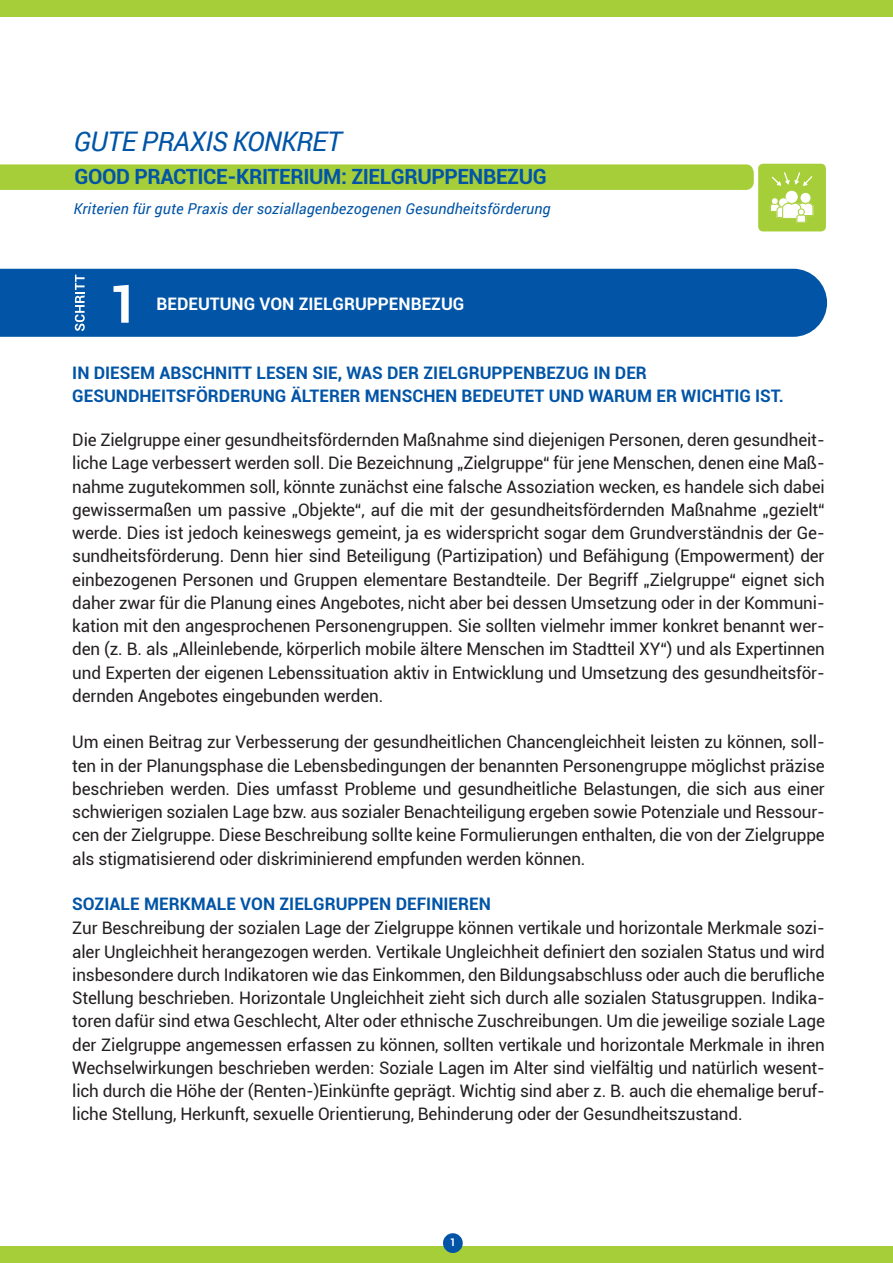
<style>
.page{position:relative;width:893px;height:1263px;background:#fff}
.page>*{position:absolute;margin:0;border:0;box-sizing:border-box;transform-origin:0 0}
.t1{font:700 52.5px "Roboto";color:#fff}
.t2{font:italic 27px "Roboto";letter-spacing:-.02em;color:#0154a6}
.t3{font:700 21px "Roboto";letter-spacing:-.02em;color:#0154a6}
.t4{font:17.25px/23.2px "Roboto";letter-spacing:-.01em;color:#231f20;text-align:justify}
.t5{font:700 17.25px/23.2px "Roboto";color:#0154a6}
.t6{font:700 17.25px "Roboto";color:#fff}
.t7{font:italic 15px "Roboto";letter-spacing:.01em;color:#0154a6}
.t8{font:700 10.5px "Roboto";color:#fff}
</style>
<div class="page">
<div style="left:0;top:0;width:893px;height:17px;background:#a6ce39"></div>
<div style="left:0;top:1246px;width:893px;height:17px;background:#a6ce39"></div>
<div style="left:443px;top:1233px;width:20px;height:20px;background:#0154a6;border-radius:50%"></div>
<svg style="left:0;top:164px;width:826px;height:67px"></svg>
<div style="left:0;top:269px;width:827px;height:68px;background:#0154a6"></div>
<svg style="left:75px;top:275px;width:10px;height:56px"></svg>
<h2 class="t2" style="left:74px;top:122px;width:269px">GUTE PRAXIS KONKRET</h2>
<p class="t3" style="left:75px;top:162px;width:474px">GOOD PRACTICE-KRITERIUM: ZIELGRUPPENBEZUG</p>
<p class="t7" style="left:74px;top:198px;width:478px">Kriterien für gute Praxis der soziallagenbezogenen Gesundheitsförderung</p>
<h1 class="t1" style="left:108px;top:267px;width:32px">1</h1>
<p class="t6" style="left:156px;top:292px;width:309px">BEDEUTUNG VON ZIELGRUPPENBEZUG</p>
<p class="t5" style="left:72px;top:360px;width:713px">IN DIESEM ABSCHNITT LESEN SIE, WAS DER ZIELGRUPPENBEZUG IN DER<br>GESUNDHEITSFÖRDERUNG ÄLTERER MENSCHEN BEDEUTET UND WARUM ER WICHTIG IST.</p>
<p class="t4" style="left:72px;top:428px;width:754px">Die Zielgruppe einer gesundheitsfördernden Maßnahme sind diejenigen Personen, deren gesundheit&shy;liche Lage verbessert werden soll. Die Bezeichnung „Zielgruppe“ für jene Menschen, denen eine Maß&shy;nahme zugutekommen soll, könnte zunächst eine falsche Assoziation wecken, es handele sich dabei gewissermaßen um passive „Objekte“, auf die mit der gesundheitsfördernden Maßnahme „gezielt“ werde. Dies ist jedoch keineswegs gemeint, ja es widerspricht sogar dem Grundverständnis der Ge&shy;sundheitsförderung. Denn hier sind Beteiligung (Partizipation) und Befähigung (Empowerment) der einbezogenen Personen und Gruppen elementare Bestandteile. Der Begriff „Zielgruppe“ eignet sich daher zwar für die Planung eines Angebotes, nicht aber bei dessen Umsetzung oder in der Kommuni&shy;kation mit den angesprochenen Personengruppen. Sie sollten vielmehr immer konkret benannt wer&shy;den (z. B. als „Alleinlebende, körperlich mobile ältere Menschen im Stadtteil XY“) und als Expertinnen und Experten der eigenen Lebenssituation aktiv in Entwicklung und Umsetzung des gesundheitsför&shy;dernden Angebotes eingebunden werden.</p>
<p class="t4" style="left:72px;top:730px;width:754px">Um einen Beitrag zur Verbesserung der gesundheitlichen Chancengleichheit leisten zu können, soll&shy;ten in der Planungsphase die Lebensbedingungen der benannten Personengruppe möglichst präzise beschrieben werden. Dies umfasst Probleme und gesundheitliche Belastungen, die sich aus einer schwierigen sozialen Lage bzw. aus sozialer Benachteiligung ergeben sowie Potenziale und Ressour&shy;cen der Zielgruppe. Diese Beschreibung sollte keine Formulierungen enthalten, die von der Zielgruppe als stigmatisierend oder diskriminierend empfunden werden können.</p>
<p class="t5" style="left:72px;top:891px;width:420px">SOZIALE MERKMALE VON ZIELGRUPPEN DEFINIEREN</p>
<p class="t4" style="left:72px;top:916px;width:754px">Zur Beschreibung der sozialen Lage der Zielgruppe können vertikale und horizontale Merkmale sozi&shy;aler Ungleichheit herangezogen werden. Vertikale Ungleichheit definiert den sozialen Status und wird insbesondere durch Indikatoren wie das Einkommen, den Bildungsabschluss oder auch die berufliche Stellung beschrieben. Horizontale Ungleichheit zieht sich durch alle sozialen Statusgruppen. Indika&shy;toren dafür sind etwa Geschlecht, Alter oder ethnische Zuschreibungen. Um die jeweilige soziale Lage der Zielgruppe angemessen erfassen zu können, sollten vertikale und horizontale Merkmale in ihren Wechselwirkungen beschrieben werden: Soziale Lagen im Alter sind vielfältig und natürlich wesent&shy;lich durch die Höhe der (Renten-)Einkünfte geprägt. Wichtig sind aber z. B. auch die ehemalige beruf&shy;liche Stellung, Herkunft, sexuelle Orientierung, Behinderung oder der Gesundheitszustand.</p>
<p class="t8" style="left:450px;top:1234px;width:8px">1</p>
</div>
